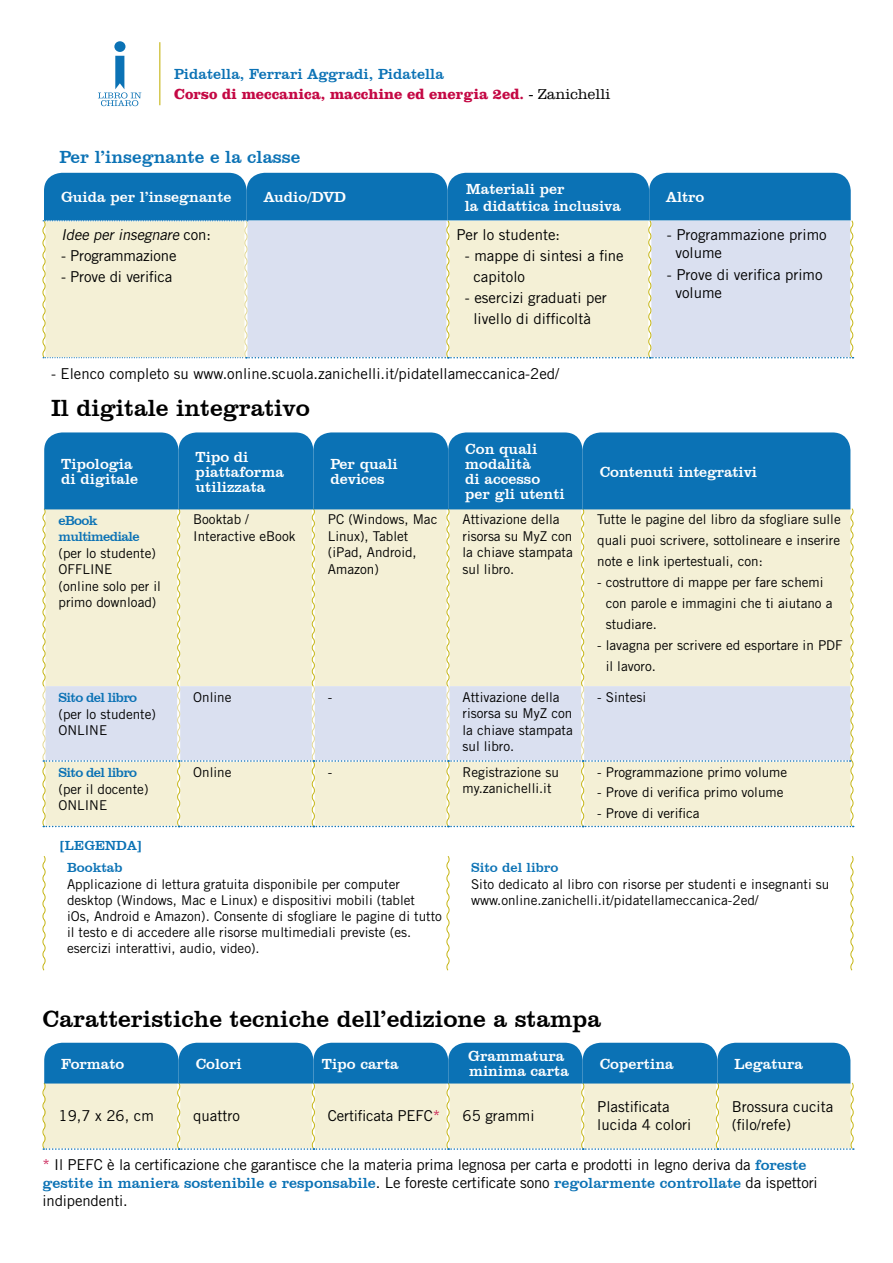
<style>
.page{position:relative;width:893px;height:1263px;background:#fff}
.page>*{position:absolute;margin:0;border:0;box-sizing:border-box;transform-origin:0 0}
.t1{font:24px "Clarendon BT";color:#000}
.t2{font:18px "Clarendon BT";color:#0b72b5}
.t3{font:15px/18px "Trade Gothic LT Std";color:#000}
.t4{font:15px/15px "Clarendon BT";color:#fff}
.t5{font:15px "Clarendon BT";color:#0b72b5}
.t6{font:700 15px "Clarendon LT";color:#c40844}
.t7{font:italic 15px "Trade Gothic LT Std";color:#000}
.t8{font:13.5px/16.5px "Trade Gothic LT Std";color:#000}
.t9{font:13.5px/16.5px "Clarendon BT";letter-spacing:-.05em;color:#0b72b5}
.t10{font:13.5px/22.2px "Clarendon BT";color:#0b72b5}
.s1{font-weight:300;color:#000}
.s2{font-style:normal}
.s3{color:#c40844}
.s4{font-family:"Clarendon BT";color:#0b72b5}
.s5{font-family:"Trade Gothic LT Std";color:#000}
</style>
<div class="page">
<hr style="left:159px;top:42px;width:1px;height:63px;background:#c6b616">
<div style="left:114px;top:41px;width:11px;height:11px;background:#0b72b5;border-radius:50%"></div>
<svg style="left:98px;top:56px;width:43px;height:50px"></svg>
<svg style="left:42px;top:856px;width:4px;height:115px"></svg>
<svg style="left:446px;top:856px;width:4px;height:115px"></svg>
<svg style="left:850px;top:856px;width:4px;height:115px"></svg>
<svg style="left:42px;top:173px;width:812px;height:185px;background:#afcad7"></svg>
<svg style="left:42px;top:432px;width:812px;height:395px;background:#c2d4d4"></svg>
<svg style="left:42px;top:1043px;width:813px;height:107px;background:#9dc1ca"></svg>
<p class="t5" style="left:174px;top:65px;width:271px">Pidatella, Ferrari Aggradi, Pidatella</p>
<p class="t6" style="left:174px;top:85px;width:438px">Corso di meccanica, macchine ed energia 2ed. <span class="s1">- Zanichelli</span></p>
<h2 class="t2" style="left:60px;top:145px;width:242px">Per l’insegnante e la classe</h2>
<p class="t4" style="left:61px;top:189px;width:172px">Guida per l’insegnante</p>
<p class="t4" style="left:264px;top:189px;width:84px">Audio/DVD</p>
<p class="t4" style="left:465px;top:180px;width:158px;line-height:16.5px">Materiali per<br>la didattica inclusiva</p>
<p class="t4" style="left:666px;top:189px;width:39px">Altro</p>
<p class="t7" style="left:61px;top:226px;width:152px">Idee per insegnare <span class="s2">c o n :</span></p>
<p class="t3" style="left:61px;top:247px;width:117px">- Programmazione</p>
<p class="t3" style="left:61px;top:268px;width:113px">- Prove di verifica</p>
<p class="t3" style="left:456px;top:226px;width:105px">Per lo studente:</p>
<p class="t3" style="left:473px;top:245px;width:152px;line-height:21px;text-indent:-9px">- mappe di sintesi a fine capitolo</p>
<p class="t3" style="left:465px;top:287px;width:144px;line-height:21px;text-align:center">- esercizi graduati per livello di difficoltà</p>
<p class="t3" style="left:51px;top:364px;width:510px">- Elenco completo su www.online.scuola.zanichelli.it/pidatellameccanica-2ed/</p>
<h1 class="t1" style="left:51px;top:393px;width:260px">Il digitale integrativo</h1>
<p class="t3" style="left:675px;top:226px;width:153px;text-indent:-9px">- Programmazione primo volume</p>
<p class="t3" style="left:675px;top:266px;width:149px;text-indent:-9px">- Prove di verifica primo volume</p>
<p class="t4" style="left:61px;top:456px;width:78px">Tipologia di digitale</p>
<p class="t4" style="left:196px;top:449px;width:90px">Tipo di piattaforma utilizzata</p>
<p class="t4" style="left:330px;top:456px;width:69px">Per quali devices</p>
<p class="t4" style="left:465px;top:441px;width:101px">Con quali modalità<br>di accesso per gli utenti</p>
<p class="t4" style="left:600px;top:464px;width:159px">Contenuti integrativi</p>
<p class="t9" style="left:59px;top:512px;width:83px">eBook multimediale</p>
<p class="t8" style="left:59px;top:545px;width:104px">(per lo studente)<br>OFFLINE<br>(online solo per il primo download)</p>
<p class="t9" style="left:59px;top:689px;width:80px">Sito del libro</p>
<p class="t8" style="left:59px;top:706px;width:99px">(per lo studente)<br>ONLINE</p>
<p class="t9" style="left:59px;top:764px;width:80px">Sito del libro</p>
<p class="t8" style="left:59px;top:780px;width:91px">(per il docente)<br>ONLINE</p>
<p class="t8" style="left:193px;top:511px;width:104px">Booktab /<br>Interactive eBook</p>
<p class="t8" style="left:328px;top:511px;width:111px">PC (Windows, Mac<br>Linux), Tablet (iPad, Android,<br>Amazon)</p>
<p class="t8" style="left:462px;top:511px;width:112px">Attivazione della risorsa su MyZ con la chiave stampata sul libro.</p>
<p class="t8" style="left:597px;top:509px;width:245px;line-height:21px;text-align:justify">Tutte le pagine del libro da sfogliare sulle quali puoi scrivere, sottolineare e inserire note e link ipertestuali, con:</p>
<p class="t8" style="left:606px;top:572px;width:228px;line-height:21px;text-indent:-9px">- costruttore di mappe per fare schemi con parole e immagini che ti aiutano a studiare.</p>
<p class="t8" style="left:606px;top:635px;width:239px;line-height:21px;text-indent:-9px">- lavagna per scrivere ed esportare in PDF il lavoro.</p>
<p class="t8" style="left:193px;top:689px;width:40px">Online</p>
<p class="t8" style="left:328px;top:689px;width:6px">-</p>
<p class="t8" style="left:462px;top:689px;width:112px">Attivazione della risorsa su MyZ con la chiave stampata sul libro.</p>
<p class="t8" style="left:597px;top:689px;width:51px">- Sintesi</p>
<p class="t8" style="left:193px;top:763px;width:40px">Online</p>
<p class="t8" style="left:328px;top:763px;width:6px">-</p>
<p class="t8" style="left:462px;top:763px;width:98px">Registrazione su my.zanichelli.it</p>
<p class="t8" style="left:597px;top:763px;width:192px">- Programmazione primo volume</p>
<p class="t8" style="left:597px;top:784px;width:188px">- Prove di verifica primo volume</p>
<p class="t8" style="left:597px;top:804px;width:104px">- Prove di verifica</p>
<p class="t10" style="left:67px;top:834px;width:76px;text-indent:-7px">[LEGENDA]<br>Booktab</p>
<p class="t8" style="left:67px;top:875px;width:376px">Applicazione di lettura gratuita disponibile per computer desktop (Windows, Mac e Linux) e dispositivi mobili (tablet<br>iOs, Android e Amazon). Consente di sfogliare le pagine di tutto il testo e di accedere alle risorse multimediali previste (es. esercizi interattivi, audio, video).</p>
<p class="t10" style="left:471px;top:856px;width:89px">Sito del libro</p>
<p class="t8" style="left:471px;top:875px;width:360px">Sito dedicato al libro con risorse per studenti e insegnanti su www.online.zanichelli.it/pidatellameccanica-2ed/</p>
<h1 class="t1" style="left:43px;top:1004px;width:560px">Caratteristiche tecniche dell’edizione a stampa</h1>
<p class="t4" style="left:61px;top:1056px;width:65px">Formato</p>
<p class="t4" style="left:196px;top:1056px;width:48px">Colori</p>
<p class="t4" style="left:322px;top:1056px;width:78px">Tipo carta</p>
<p class="t4" style="left:468px;top:1048px;width:102px">Grammatura minima carta</p>
<p class="t4" style="left:600px;top:1056px;width:76px">Copertina</p>
<p class="t4" style="left:734px;top:1056px;width:70px">Legatura</p>
<p class="t3" style="left:59px;top:1107px;width:97px">19,7 x 26, cm</p>
<p class="t3" style="left:193px;top:1107px;width:48px">quattro</p>
<p class="t3" style="left:328px;top:1107px;width:114px">Certificata PEFC<span class="s3">*</span></p>
<p class="t3" style="left:463px;top:1107px;width:74px">65 grammi</p>
<p class="t3" style="left:597px;top:1098px;width:96px">Plastificata lucida 4 colori</p>
<p class="t3" style="left:732px;top:1098px;width:103px">Brossura cucita (filo/refe)</p>
<p class="t3" style="left:43px;top:1156px;width:765px"><span class="s3">*</span> Il PEFC è la certificazione che garantisce che la materia prima legnosa per carta e prodotti in legno deriva da <span class="s4">foreste</span></p>
<p class="t5" style="left:43px;top:1174px;width:777px">gestite in maniera sostenibile e responsabile<span class="s5">. Le foreste certificate sono</span> regolarmente controllate <span class="s5">da ispettori</span></p>
<p class="t3" style="left:43px;top:1192px;width:87px">indipendenti.</p>
</div>
